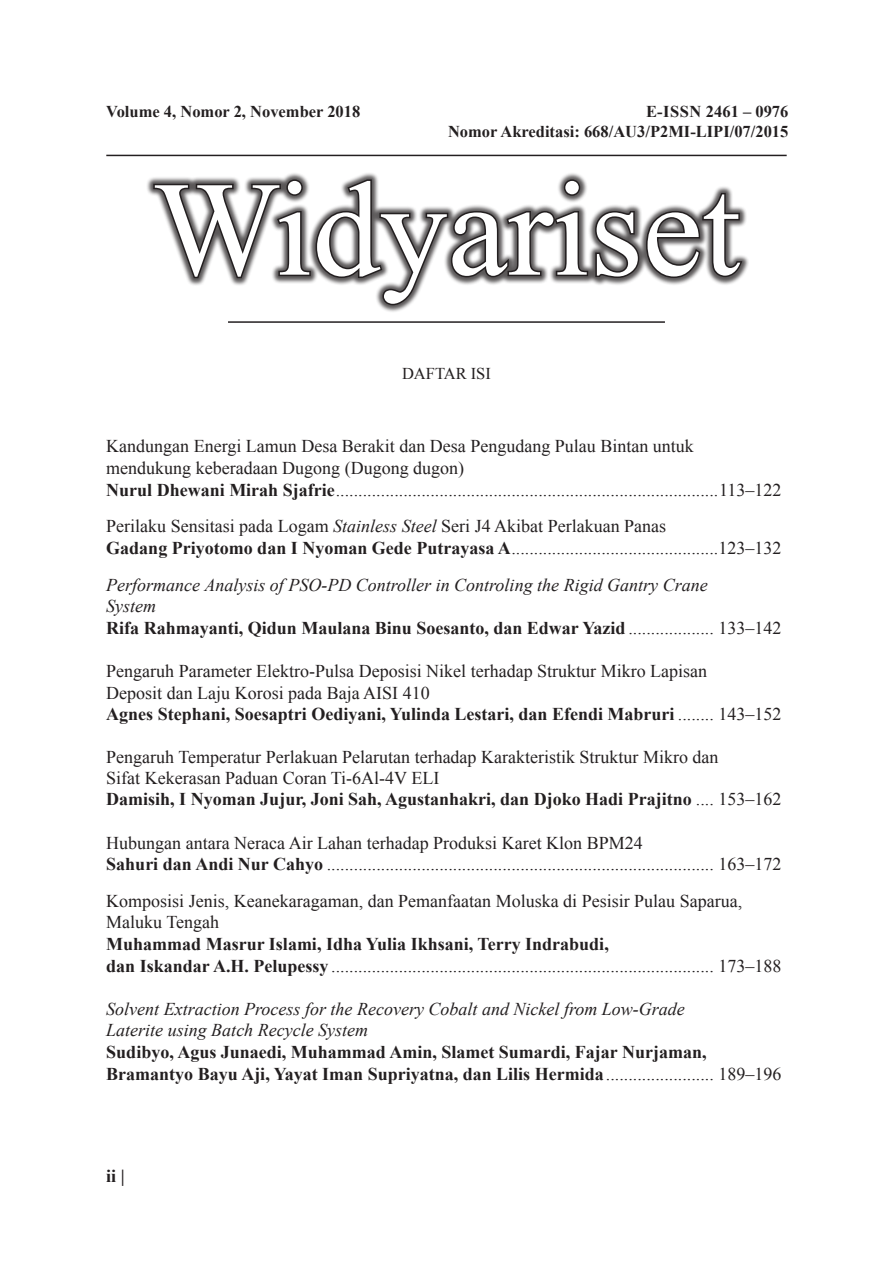
<style>
.page{position:relative;width:893px;height:1263px;background:#fff}
.page>*{position:absolute;margin:0;border:0;box-sizing:border-box;transform-origin:0 0}
.t1{font:135px "Times New Roman";color:#fff}
.t2{font:18px/21.6px "Times New Roman";color:#231f20}
.t3{font:700 18px "Times New Roman";color:#231f20}
.t4{font:italic 18px/21.6px "Times New Roman";color:#231f20}
.Judul_sub_1{font:700 16.5px/19.8px "Times New Roman";color:#231f20;text-align:right}
.t5{font:16.5px "Times New Roman";color:#231f20}
.s1{font-weight:700}
.s2{font-style:italic}
.s3{font-weight:400}
</style>
<div class="page">
<svg style="left:152px;top:177px;width:592px;height:130px"></svg>
<hr style="left:106px;top:155px;width:681px;height:1px;background:#231f20">
<hr style="left:228px;top:321px;width:437px;height:2px;background:#231f20">
<p class="Judul_sub_1" style="left:106px;top:102px;width:256px">Volume 4, Nomor 2, November 2018</p>
<p class="Judul_sub_1" style="left:448px;top:102px;width:342px">E-ISSN 2461 – 0976<br>Nomor Akreditasi: 668/AU3/P2MI-LIPI/07/2015</p>
<p class="t1" style="left:153px;top:134px;width:588px">Widyariset</p>
<p class="t5" style="left:402px;top:362px;width:90px">DAFTAR ISI</p>
<p class="t2" style="left:106px;top:435px;width:677px">Kandungan Energi Lamun Desa Berakit dan Desa Pengudang Pulau Bintan untuk mendukung keberadaan Dugong (Dugong dugon)<br><span class="s1">Nurul Dhewani Mirah Sjafrie</span>.....................................................................................113–122</p>
<p class="t2" style="left:106px;top:515px;width:676px">Perilaku Sensitasi pada Logam <span class="s2">Stainless Steel</span> Seri J4 Akibat Perlakuan Panas<br><span class="s1">Gadang Priyotomo dan I Nyoman Gede Putrayasa A</span>..............................................123–132</p>
<p class="t4" style="left:106px;top:573px;width:603px">Performance Analysis of PSO-PD Controller in Controling the Rigid Gantry Crane<br>System</p>
<p class="t3" style="left:106px;top:615px;width:676px">Rifa Rahmayanti, Qidun Maulana Binu Soesanto, dan Edwar Yazid <span class="s3">................... 133–142</span></p>
<p class="t2" style="left:106px;top:659px;width:602px">Pengaruh Parameter Elektro-Pulsa Deposisi Nikel terhadap Struktur Mikro Lapisan<br>Deposit dan Laju Korosi pada Baja AISI 410</p>
<p class="t3" style="left:106px;top:701px;width:676px">Agnes Stephani, Soesaptri Oediyani, Yulinda Lestari, dan Efendi Mabruri <span class="s3">........ 143–152</span></p>
<p class="t2" style="left:106px;top:746px;width:614px;line-height:21px">Pengaruh Temperatur Perlakuan Pelarutan terhadap Karakteristik Struktur Mikro dan<br>Sifat Kekerasan Paduan Coran Ti-6Al-4V ELI</p>
<p class="t3" style="left:106px;top:786px;width:676px">Damisih, I Nyoman Jujur, Joni Sah, Agustanhakri, dan Djoko Hadi Prajitno <span class="s3">.... 153–162</span></p>
<p class="t2" style="left:106px;top:831px;width:676px">Hubungan antara Neraca Air Lahan terhadap Produksi Karet Klon BPM24<br><span class="s1">Sahuri dan Andi Nur Cahyo</span> ...................................................................................... 163–172</p>
<p class="t2" style="left:106px;top:889px;width:676px">Komposisi Jenis, Keanekaragaman, dan Pemanfaatan Moluska di Pesisir Pulau Saparua, Maluku Tengah<br><span class="s1">Muhammad Masrur Islami, Idha Yulia Ikhsani, Terry Indrabudi,<br>dan Iskandar A.H. Pelupessy</span> ..................................................................................... 173–188</p>
<p class="t4" style="left:106px;top:997px;width:580px">Solvent Extraction Process for the Recovery Cobalt and Nickel from Low-Grade<br>Laterite using Batch Recycle System</p>
<p class="t3" style="left:106px;top:1039px;width:602px">Sudibyo, Agus Junaedi, Muhammad Amin, Slamet Sumardi, Fajar Nurjaman,</p>
<p class="t3" style="left:106px;top:1060px;width:676px">Bramantyo Bayu Aji, Yayat Iman Supriyatna, dan Lilis Hermida<span class="s3">........................ 189–196</span></p>
<p class="t3" style="left:106px;top:1163px;width:20px">ii |</p>
</div>
